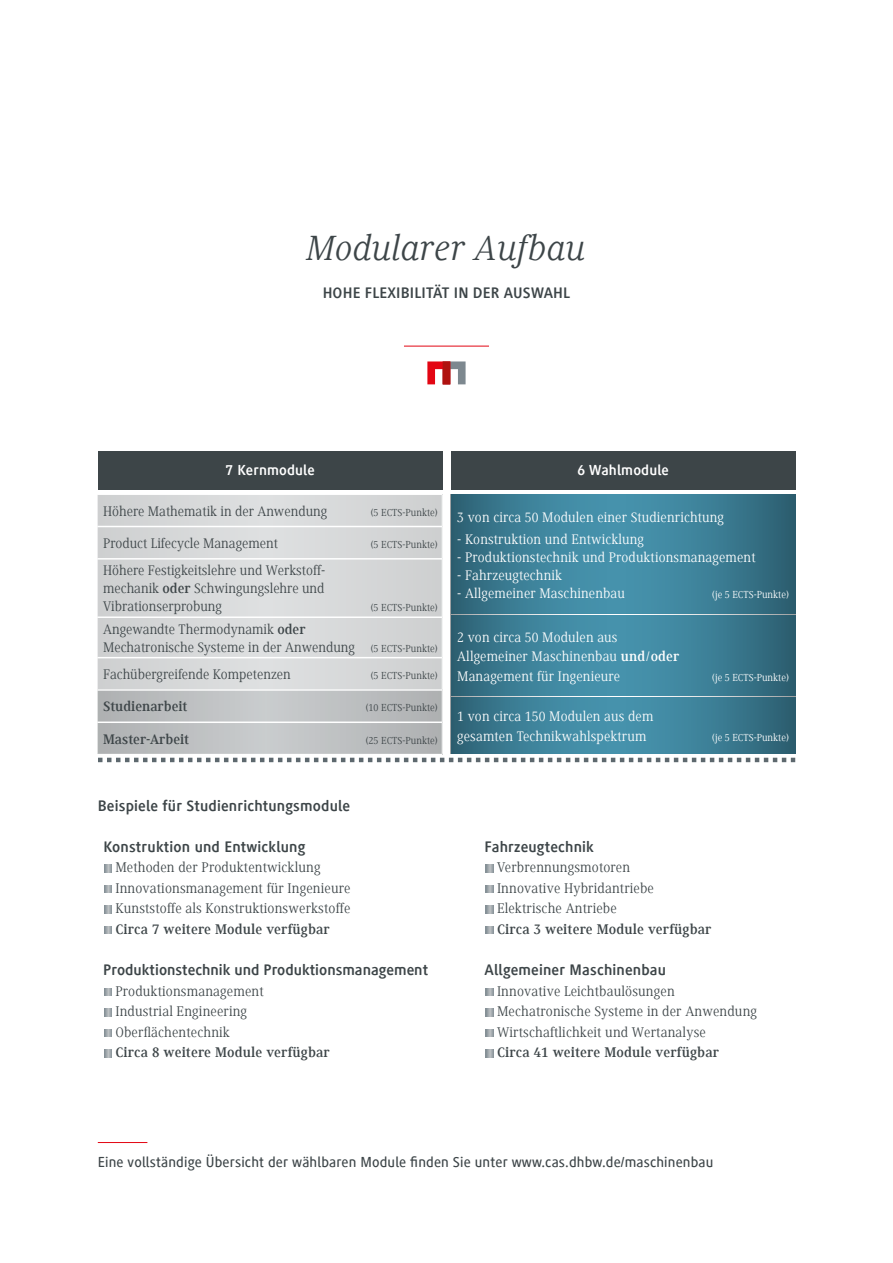
<style>
.page{position:relative;width:893px;height:1263px;background:#fff}
.page>*{position:absolute;margin:0;border:0;box-sizing:border-box;transform-origin:0 0}
.t1{font:italic 36px "Generis Serif Com";letter-spacing:.01em;color:#3d4548}
.t2{font:700 15.75px "Generis Simple Com";letter-spacing:.01em;color:#3d4548}
.t3{font:500 15px "Generis Simple Com";letter-spacing:.01em;color:#3d4548}
.t4{font:700 15px "Generis Simple Com";letter-spacing:.01em;color:#fff}
.t5{font:14.4px/20.5px "Generis Serif Com";letter-spacing:.01em;color:#3d4548}
.t6{font:700 14.4px "Generis Serif Com";letter-spacing:.01em;color:#3d4548}
.t7{font:14.25px/19.5px "Generis Serif Com";letter-spacing:.01em;color:#fff}
.t8{font:14.25px/18px "Generis Serif Com";color:#3d4548;text-align:justify}
.t9{font:700 14.25px "Generis Serif Com";color:#3d4548}
.t10{font:10.5px "Generis Serif Com";color:#3d4548}
.t11{font:10.5px "Generis Serif Com";color:#fff}
.s1{font-weight:700}
.s2{font-size:10.5px}
</style>
<div class="page">
<hr style="left:404px;top:346px;width:85px;height:1px;background:#e30613">
<svg style="left:427px;top:361px;width:39px;height:23px"></svg>
<svg style="left:451px;top:698px;width:344px;height:56px;background:#3c7e95"></svg>
<svg style="left:98px;top:691px;width:344px;height:63px;background:#bcbec0"></svg>
<svg style="left:451px;top:495px;width:344px;height:119px;background:#3c7e95"></svg>
<div style="left:98px;top:451px;width:344px;height:38px;background:#3d4548"></div>
<div style="left:451px;top:451px;width:344px;height:38px;background:#3d4548"></div>
<svg style="left:98px;top:758px;width:697px;height:4px"></svg>
<div style="left:98px;top:495px;width:344px;height:195px;background:#d6d8d9"></div>
<hr style="left:97px;top:526px;width:345px;height:1px;background:#fff">
<hr style="left:97px;top:558px;width:345px;height:2px;background:#fff">
<hr style="left:97px;top:616px;width:345px;height:2px;background:#fff">
<hr style="left:97px;top:657px;width:345px;height:1px;background:#fff">
<hr style="left:97px;top:689px;width:345px;height:2px;background:#fff">
<hr style="left:97px;top:721px;width:345px;height:2px;background:#fff">
<svg style="left:451px;top:615px;width:344px;height:81px;background:#3c7e95"></svg>
<svg style="left:104px;top:865px;width:8px;height:7px"></svg>
<svg style="left:104px;top:885px;width:8px;height:8px"></svg>
<svg style="left:104px;top:906px;width:8px;height:7px"></svg>
<svg style="left:104px;top:926px;width:8px;height:8px"></svg>
<svg style="left:104px;top:988px;width:8px;height:7px"></svg>
<svg style="left:104px;top:1008px;width:8px;height:8px"></svg>
<svg style="left:104px;top:1029px;width:8px;height:7px"></svg>
<svg style="left:104px;top:1050px;width:8px;height:7px"></svg>
<svg style="left:486px;top:865px;width:7px;height:7px"></svg>
<svg style="left:486px;top:885px;width:7px;height:8px"></svg>
<svg style="left:486px;top:906px;width:7px;height:7px"></svg>
<svg style="left:486px;top:926px;width:7px;height:8px"></svg>
<svg style="left:486px;top:988px;width:7px;height:7px"></svg>
<svg style="left:486px;top:1008px;width:7px;height:8px"></svg>
<svg style="left:486px;top:1029px;width:7px;height:7px"></svg>
<svg style="left:486px;top:1050px;width:7px;height:7px"></svg>
<hr style="left:98px;top:1142px;width:49px;height:1px;background:#e30613">
<h1 class="t1" style="left:308px;top:228px;width:279px">Modularer Aufbau</h1>
<p class="t2" style="left:323px;top:284px;width:249px">HOHE FLEXIBILITÄT IN DER AUSWAHL</p>
<p class="t4" style="left:226px;top:462px;width:91px">7 Kernmodule</p>
<p class="t4" style="left:577px;top:462px;width:93px">6 Wahlmodule</p>
<p class="t8" style="left:103px;top:502px;width:226px">Höhere Mathematik in der Anwendung</p>
<p class="t10" style="left:370px;top:506px;width:69px">(5 ECTS-Punkte)</p>
<p class="t8" style="left:103px;top:534px;width:176px">Product Lifecycle Management</p>
<p class="t10" style="left:370px;top:538px;width:69px">(5 ECTS-Punkte)</p>
<p class="t8" style="left:103px;top:561px;width:224px">Höhere Festigkeitslehre und Werkstoff&shy;mechanik <span class="s1">oder</span> Schwingungslehre und Vibrationserprobung</p>
<p class="t10" style="left:370px;top:602px;width:69px">(5 ECTS-Punkte)</p>
<p class="t8" style="left:103px;top:620px;width:336px">Angewandte Thermodynamik <span class="s1">oder<br></span>Mechatronische Systeme in der Anwendung <span class="s2">(5 ECTS-Punkte)</span></p>
<p class="t8" style="left:103px;top:665px;width:189px">Fachübergreifende Kompetenzen</p>
<p class="t10" style="left:370px;top:670px;width:69px">(5 ECTS-Punkte)</p>
<p class="t9" style="left:103px;top:699px;width:86px">Studienarbeit</p>
<p class="t10" style="left:365px;top:702px;width:74px">(10 ECTS-Punkte)</p>
<p class="t9" style="left:103px;top:731px;width:88px">Master-Arbeit</p>
<p class="t10" style="left:365px;top:734px;width:74px">(25 ECTS-Punkte)</p>
<p class="t7" style="left:457px;top:507px;width:268px">3 von circa 50 Modulen einer Studienrichtung</p>
<p class="t7" style="left:457px;top:529px;width:188px">- Konstruktion und Entwicklung</p>
<p class="t7" style="left:457px;top:547px;width:300px">- Produktionstechnik und Produktionsmanagement</p>
<p class="t7" style="left:457px;top:565px;width:106px">- Fahrzeugtechnik</p>
<p class="t7" style="left:457px;top:583px;width:169px">- Allgemeiner Maschinenbau</p>
<p class="t11" style="left:712px;top:588px;width:79px">(je 5 ECTS-Punkte)</p>
<p class="t7" style="left:457px;top:627px;width:224px">2 von circa 50 Modulen aus<br>Allgemeiner Maschinenbau <span class="s1">und/oder<br></span>Management für Ingenieure</p>
<p class="t11" style="left:712px;top:671px;width:79px">(je 5 ECTS-Punkte)</p>
<p class="t7" style="left:457px;top:707px;width:198px">1 von circa 150 Modulen aus dem gesamten Technikwahlspektrum</p>
<p class="t11" style="left:712px;top:731px;width:79px">(je 5 ECTS-Punkte)</p>
<p class="t2" style="left:98px;top:797px;width:254px">Beispiele für Studienrichtungsmodule</p>
<p class="t2" style="left:103px;top:838px;width:204px">Konstruktion und Entwicklung</p>
<p class="t5" style="left:115px;top:857px;width:237px">Methoden der Produktentwicklung<br>Innovationsmanagement für Ingenieure<br>Kunststoffe als Konstruktionswerkstoffe</p>
<p class="t6" style="left:115px;top:921px;width:216px">Circa 7 weitere Module verfügbar</p>
<p class="t2" style="left:103px;top:961px;width:326px">Produktionstechnik und Produktionsmanagement</p>
<p class="t5" style="left:115px;top:980px;width:150px">Produktionsmanagement<br>Industrial Engineering<br>Oberflächentechnik</p>
<p class="t6" style="left:115px;top:1044px;width:216px">Circa 8 weitere Module verfügbar</p>
<p class="t2" style="left:485px;top:838px;width:111px">Fahrzeugtechnik</p>
<p class="t5" style="left:497px;top:857px;width:158px">Verbrennungsmotoren<br>Innovative Hybridantriebe<br>Elektrische Antriebe</p>
<p class="t6" style="left:497px;top:921px;width:216px">Circa 3 weitere Module verfügbar</p>
<p class="t2" style="left:485px;top:961px;width:183px">Allgemeiner Maschinenbau</p>
<p class="t5" style="left:497px;top:980px;width:262px">Innovative Leichtbaulösungen<br>Mechatronische Systeme in der Anwendung<br>Wirtschaftlichkeit und Wertanalyse</p>
<p class="t6" style="left:497px;top:1044px;width:224px">Circa 41 weitere Module verfügbar</p>
<p class="t3" style="left:98px;top:1154px;width:617px">Eine vollständige Übersicht der wählbaren Module finden Sie unter www.cas.dhbw.de/maschinenbau</p>
</div>
